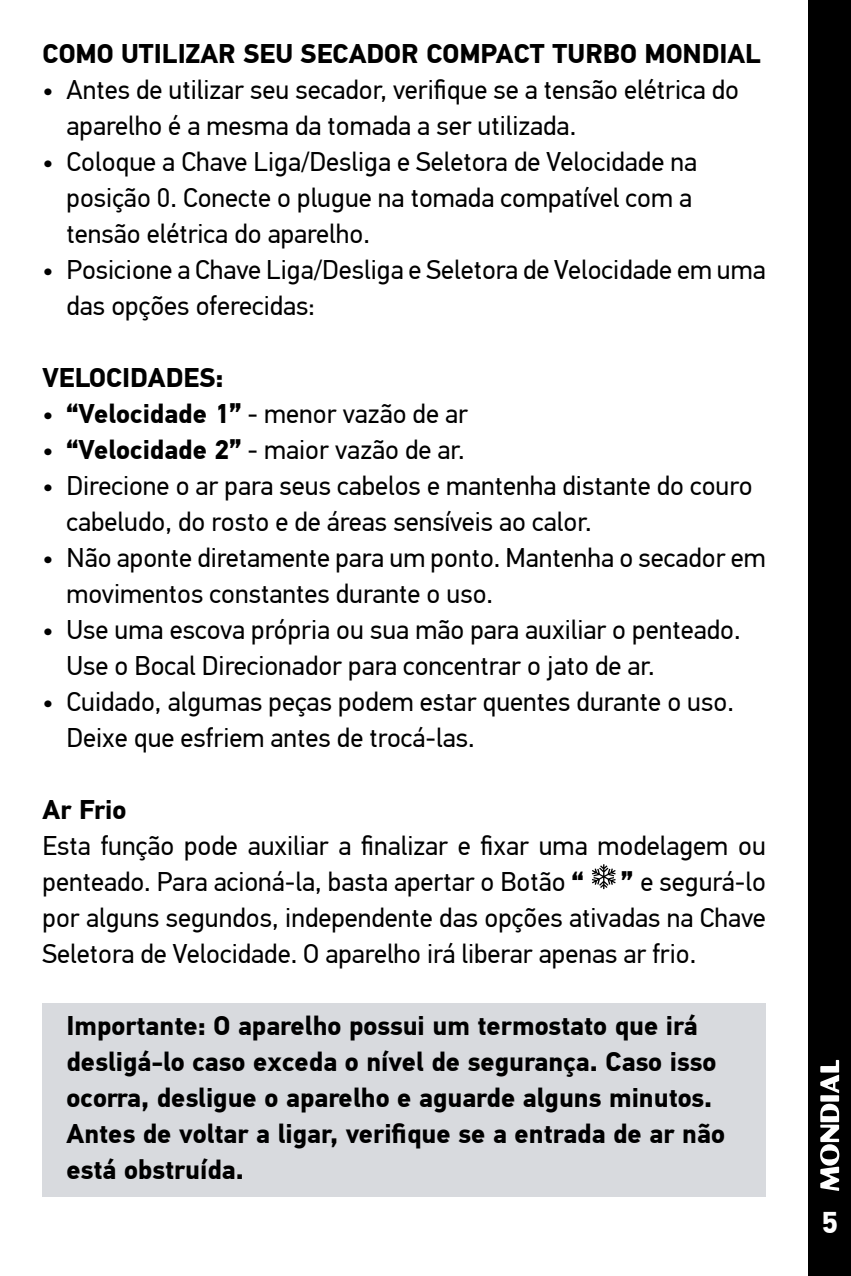
<style>
.page{position:relative;width:851px;height:1276px;background:#fff}
.page>*{position:absolute;margin:0;border:0;box-sizing:border-box;transform-origin:0 0}
.t1{font:700 30px "PF Din Text Pro";color:#fff}
.t2{font:27px/36px "PF Din Text Pro";color:#000}
.t3{font:700 27px/36px "PF Din Text Pro";color:#000}
.s1{font-weight:700}
</style>
<div class="page">
<div style="left:808px;top:0;width:42px;height:1276px;background:#000"></div>
<svg style="left:820px;top:1060px;width:19px;height:131px"></svg>
<div style="left:43px;top:1003px;width:722px;height:193px;background:#d8dade"></div>
<svg style="left:592px;top:864px;width:23px;height:25px"></svg>
<p class="t3" style="left:43px;top:36px;width:720px">COMO UTILIZAR SEU SECADOR COMPACT TURBO MONDIAL</p>
<p class="t2" style="left:67px;top:72px;width:674px;text-indent:-24px">• Antes de utilizar seu secador, verifique se a tensão elétrica do aparelho é a mesma da tomada a ser utilizada.</p>
<p class="t2" style="left:67px;top:144px;width:632px;text-indent:-24px">• Coloque a Chave Liga/Desliga e Seletora de Velocidade na posição 0. Conecte o plugue na tomada compatível com a tensão elétrica do aparelho.</p>
<p class="t2" style="left:67px;top:252px;width:700px;text-indent:-24px">• Posicione a Chave Liga/Desliga e Seletora de Velocidade em uma das opções oferecidas:</p>
<p class="t3" style="left:43px;top:360px;width:182px">VELOCIDADES:</p>
<p class="t2" style="left:43px;top:396px;width:427px">• <span class="s1">“Velocidade 1”</span> - menor vazão de ar</p>
<p class="t2" style="left:43px;top:432px;width:423px">• <span class="s1">“Velocidade 2”</span> - maior vazão de ar.</p>
<p class="t2" style="left:67px;top:468px;width:687px;text-indent:-24px">• Direcione o ar para seus cabelos e mantenha distante do couro cabeludo, do rosto e de áreas sensíveis ao calor.</p>
<p class="t2" style="left:67px;top:540px;width:700px;text-indent:-24px">• Não aponte diretamente para um ponto. Mantenha o secador em movimentos constantes durante o uso.</p>
<p class="t2" style="left:67px;top:612px;width:675px;text-indent:-24px">• Use uma escova própria ou sua mão para auxiliar o penteado.<br>Use o Bocal Direcionador para concentrar o jato de ar.</p>
<p class="t2" style="left:67px;top:684px;width:668px;text-indent:-24px">• Cuidado, algumas peças podem estar quentes durante o uso.<br>Deixe que esfriem antes de trocá-las.</p>
<p class="t3" style="left:43px;top:792px;width:85px">Ar Frio</p>
<p class="t2" style="left:43px;top:828px;width:724px">Esta função pode auxiliar a finalizar e fixar uma modelagem ou penteado. Para acioná-la, basta apertar o Botão <span class="s1">“</span></p>
<p class="t2" style="left:43px;top:864px;width:724px;text-align:justify;text-indent:578px"><span class="s1">”</span> e segurá-lo por alguns segundos, independente das opções ativadas na Chave Seletora de Velocidade. O aparelho irá liberar apenas ar frio.</p>
<p class="t3" style="left:67px;top:1008px;width:659px">Importante: O aparelho possui um termostato que irá desligá-lo caso exceda o nível de segurança. Caso isso ocorra, desligue o aparelho e aguarde alguns minutos.<br>Antes de voltar a ligar, verifique se a entrada de ar não está obstruída.</p>
<p class="t1" style="left:821px;top:1204px;width:18px">5</p>
</div>
